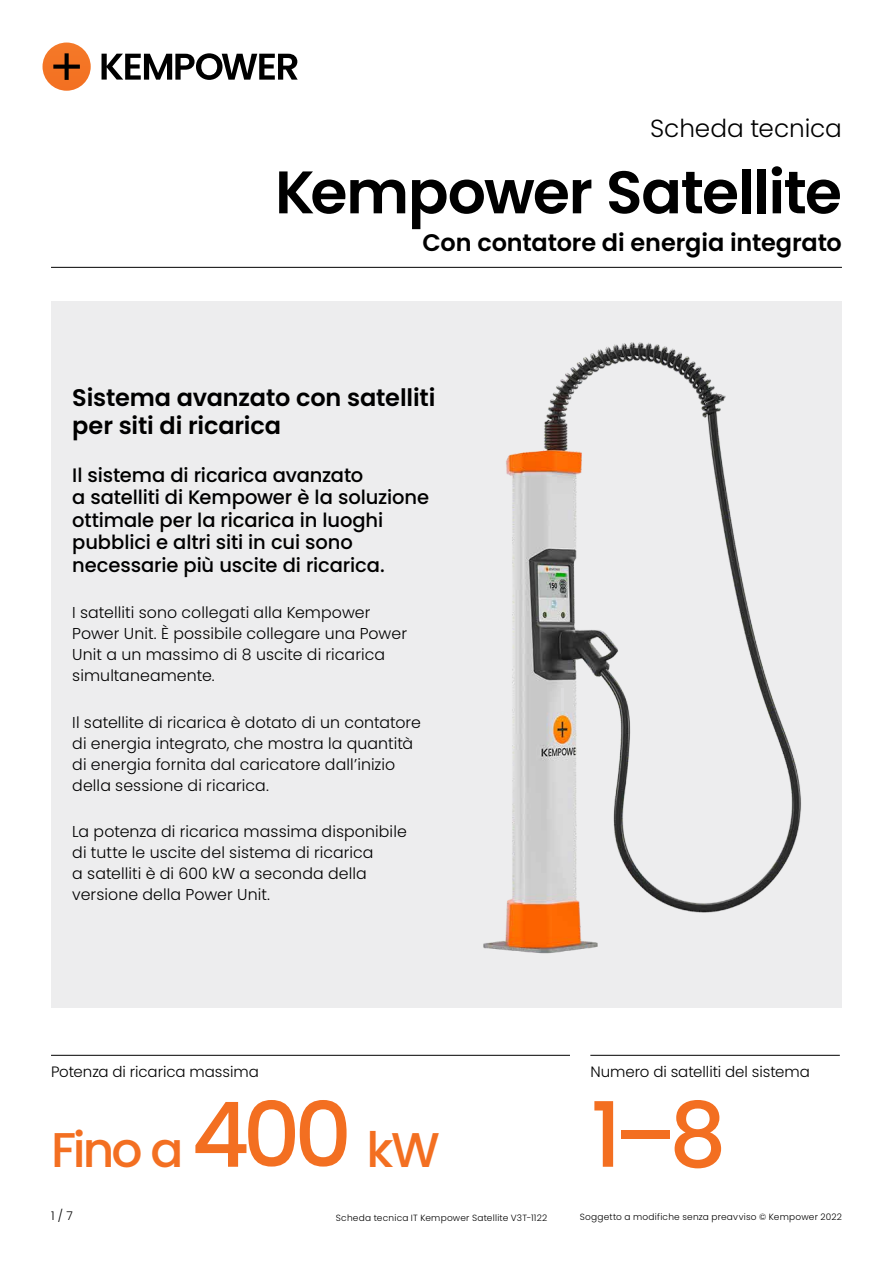
<style>
.page{position:relative;width:893px;height:1263px;background:#fff}
.page>*{position:absolute;margin:0;border:0;box-sizing:border-box;transform-origin:0 0}
.t1{font:500 90px "Poppins";color:#f36f21}
.t2{font:600 60px "Poppins";letter-spacing:-.025em;color:#000}
.t3{font:500 48.75px "Poppins";letter-spacing:-.06em;color:#f36f21}
.t4{font:300 24.75px "Poppins";letter-spacing:-.005em;color:#000101}
.t5{font:600 24px/27.6px "Poppins";letter-spacing:-.005em;color:#000}
.t6{font:500 19.5px/22.5px "Poppins";letter-spacing:-.005em;color:#000}
.t7{font:300 15.75px/21px "Poppins";letter-spacing:.005em;color:#000}
.t8{font:300 15px "Poppins";letter-spacing:-.005em;color:#000}
.t9{font:300 12px "Poppins";color:#000}
.t10{font:300 9px "Poppins";letter-spacing:.025em;color:#000}
.s1{font-size:90px}
</style>
<div class="page">
<div style="left:43px;top:43px;width:48px;height:48px;background:#f47425;border-radius:24px"></div>
<svg style="left:53px;top:53px;width:27px;height:27px"></svg>
<svg style="left:102px;top:53px;width:196px;height:27px"></svg>
<div style="left:51px;top:301px;width:791px;height:707px;background:#ededee"></div>
<hr style="left:51px;top:267px;width:791px;height:1px;background:#000">
<hr style="left:51px;top:1055px;width:519px;height:1px;background:#000">
<hr style="left:590px;top:1055px;width:250px;height:1px;background:#000">
<img style="left:163px;top:266px;width:679px;height:688px">
<hr style="left:561px;top:688px;width:2px;height:22px;background:#ddddde">
<h3 class="t4" style="left:650px;top:114px;width:193px">Scheda tecnica</h3>
<h2 class="t2" style="left:275px;top:158px;width:568px">Kempower Satellite</h2>
<h3 class="t5" style="left:422px;top:229px;width:421px">Con contatore di energia integrato</h3>
<h3 class="t5" style="left:72px;top:384px;width:365px">Sistema avanzato con satelliti per siti di ricarica</h3>
<p class="t6" style="left:72px;top:464px;width:358px">Il sistema di ricarica avanzato<br>a satelliti di Kempower è la soluzione ottimale per la ricarica in luoghi pubblici e altri siti in cui sono necessarie più uscite di ricarica.</p>
<p class="t7" style="left:72px;top:602px;width:336px">I satelliti sono collegati alla Kempower Power Unit. È possibile collegare una Power Unit a un massimo di 8 uscite di ricarica simultaneamente.</p>
<p class="t7" style="left:72px;top:712px;width:350px">Il satellite di ricarica è dotato di un contatore di energia integrato, che mostra la quantità di energia fornita dal caricatore dall’inizio della sessione di ricarica.</p>
<p class="t7" style="left:72px;top:821px;width:336px">La potenza di ricarica massima disponibile di tutte le uscite del sistema di ricarica<br>a satelliti è di 600 kW a seconda della versione della Power Unit.</p>
<p class="t8" style="left:51px;top:1063px;width:209px">Potenza di ricarica massima</p>
<h3 class="t3" style="left:51px;top:1121px;width:390px">Fino a <span class="s1">400</span> kW</h3>
<p class="t8" style="left:590px;top:1063px;width:221px">Numero di satelliti del sistema</p>
<h1 class="t1" style="left:590px;top:1083px;width:138px">1–8</h1>
<p class="t9" style="left:51px;top:1209px;width:23px">1 / 7</p>
<p class="t10" style="left:336px;top:1212px;width:213px">Scheda tecnica IT Kempower Satellite V3T-1122</p>
<p class="t10" style="left:580px;top:1212px;width:264px">Soggetto a modifiche senza preavviso © Kempower 2022</p>
</div>
